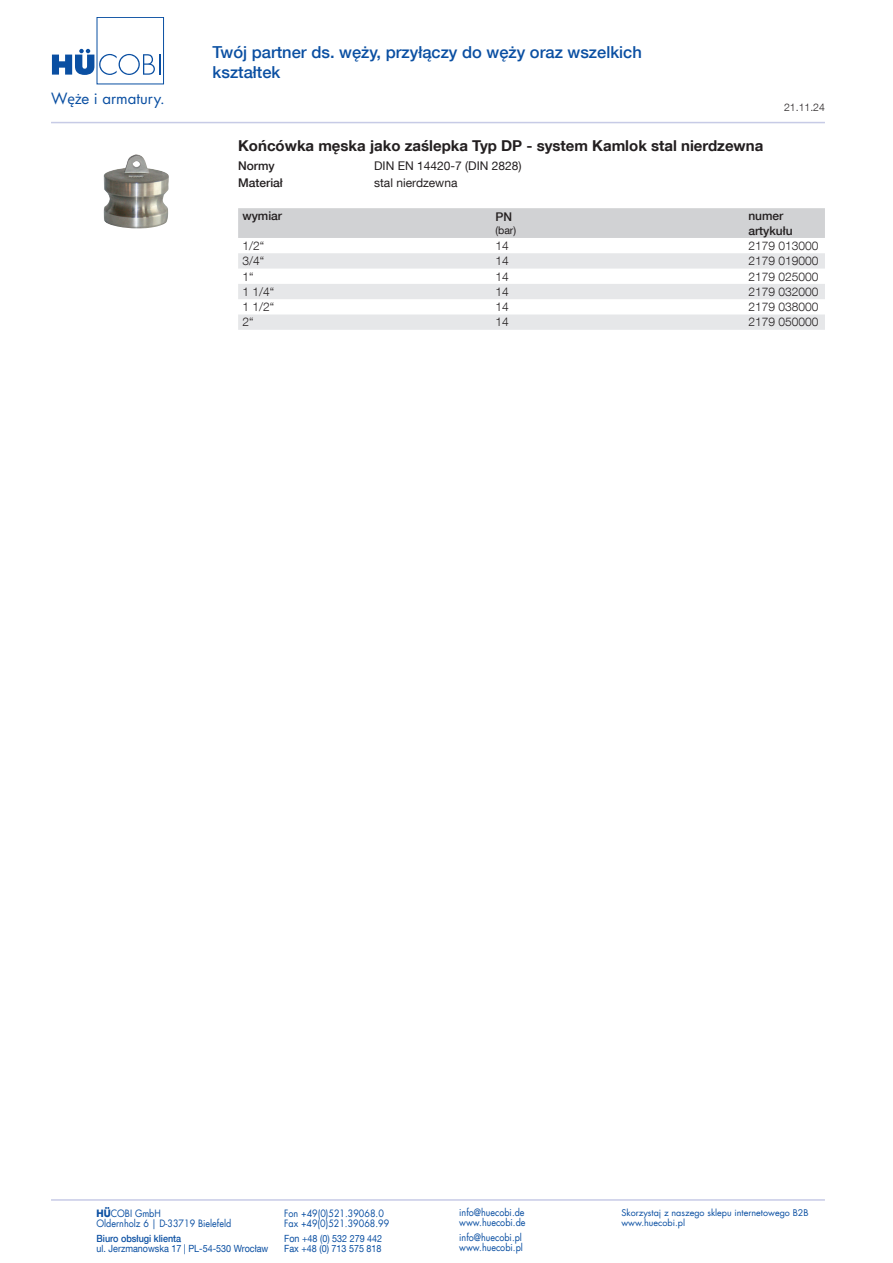
<style>
.page{position:relative;width:893px;height:1263px;background:#fff}
.page>*{position:absolute;margin:0;border:0;box-sizing:border-box;transform-origin:0 0}
.t1{font:500 16.5px/19.8px "Helvetica Neue LT Com";color:#0a4fa2}
.t2{font:15.15px "Futura LT";color:#0a4fa2}
.t3{font:700 15px "Helvetica Neue LT Com";color:#231f20}
.t4{font:300 12px "Helvetica Neue LT Com";color:#231f20}
.t5{font:12px "Helvetica Neue LT Com";color:#231f20}
.t6{font:500 12px/14.4px "Helvetica Neue LT Com";color:#231f20}
.t7{font:300 10.5px "Helvetica Neue LT Com";color:#231f20}
.t8{font:10.5px "Helvetica Neue LT Com";color:#231f20}
.t9{font:9.9px "Futura LT";color:#0a4fa2;scale:.91 1}
.t10{font:9.9px "Helvetica Neue LT Com";color:#0a4fa2;scale:.91 1}
.t11{font:500 9.9px "Helvetica Neue LT Com";color:#0a4fa2;scale:.91 1}
.t12{font:9px "Futura LT";color:#0a4fa2}
.s1{font-family:"Myriad Pro"}
.s2{font-weight:700}
</style>
<div class="page">
<hr style="left:51px;top:122px;width:774px;height:1px;background:#c7cbe6">
<hr style="left:51px;top:1199px;width:774px;height:2px;background:#c7cbe6">
<div style="left:97px;top:17px;width:67px;height:67px;border:1px solid #0a4fa2"></div>
<svg style="left:52px;top:49px;width:108px;height:26px"></svg>
<div style="left:238px;top:208px;width:587px;height:30px;background:#d1d2d4"></div>
<svg style="left:238px;top:253px;width:587px;height:77px;fill:#e6e7e9"></svg>
<img style="left:103px;top:154px;width:66px;height:74px">
<h2 class="t2" style="left:51px;top:89px;width:115px">W<span class="s1">ęż</span>e i armatury.</h2>
<h1 class="t1" style="left:213px;top:42px;width:431px">Twój partner ds. węży, przyłączy do węży oraz wszelkich kształtek</h1>
<p class="t7" style="left:784px;top:101px;width:42px">21.11.24</p>
<h3 class="t3" style="left:238px;top:136px;width:527px">Końcówka męska jako zaślepka Typ DP - system Kamlok stal nierdzewna</h3>
<p class="t6" style="left:238px;top:158px;width:38px">Normy</p>
<p class="t5" style="left:374px;top:158px;width:149px">DIN EN 14420-7 (DIN 2828)</p>
<p class="t6" style="left:238px;top:175px;width:46px">Materiał</p>
<p class="t5" style="left:374px;top:175px;width:85px">stal nierdzewna</p>
<p class="t6" style="left:242px;top:209px;width:41px">wymiar</p>
<p class="t6" style="left:495px;top:209px;width:18px">PN</p>
<p class="t8" style="left:495px;top:223px;width:22px">(bar)</p>
<p class="t6" style="left:748px;top:209px;width:46px">numer artykułu</p>
<p class="t4" style="left:242px;top:238px;width:23px">1/2“</p>
<p class="t4" style="left:495px;top:238px;width:15px">14</p>
<p class="t4" style="left:748px;top:238px;width:72px">2179 013000</p>
<p class="t4" style="left:242px;top:254px;width:23px">3/4“</p>
<p class="t4" style="left:495px;top:254px;width:15px">14</p>
<p class="t4" style="left:748px;top:254px;width:72px">2179 019000</p>
<p class="t4" style="left:242px;top:269px;width:13px">1“</p>
<p class="t4" style="left:495px;top:269px;width:15px">14</p>
<p class="t4" style="left:748px;top:269px;width:72px">2179 025000</p>
<p class="t4" style="left:242px;top:284px;width:33px">1 1/4“</p>
<p class="t4" style="left:495px;top:284px;width:15px">14</p>
<p class="t4" style="left:748px;top:284px;width:72px">2179 032000</p>
<p class="t4" style="left:242px;top:300px;width:33px">1 1/2“</p>
<p class="t4" style="left:495px;top:300px;width:15px">14</p>
<p class="t4" style="left:748px;top:300px;width:72px">2179 038000</p>
<p class="t4" style="left:242px;top:315px;width:13px">2“</p>
<p class="t4" style="left:495px;top:315px;width:15px">14</p>
<p class="t4" style="left:748px;top:315px;width:72px">2179 050000</p>
<p class="t9" style="left:97px;top:1207px;width:72px"><span class="s2">HÜ</span>COBI GmbH</p>
<p class="t9" style="left:284px;top:1207px;width:111px">Fon +49(0)521.39068.0</p>
<p class="t9" style="left:459px;top:1206px;width:73px">info@huecobi.de</p>
<p class="t12" style="left:621px;top:1207px;width:189px">Skorzystaj z naszego sklepu internetowego B2B</p>
<p class="t9" style="left:97px;top:1217px;width:150px">Oldernholz 6 | D-33719 Bielefeld</p>
<p class="t9" style="left:284px;top:1217px;width:117px">Fax +49(0)521.39068.99</p>
<p class="t9" style="left:459px;top:1216px;width:74px">www.huecobi.de</p>
<p class="t12" style="left:621px;top:1217px;width:65px">www.huecobi.pl</p>
<p class="t11" style="left:97px;top:1232px;width:95px">Biuro obsługi klienta</p>
<p class="t10" style="left:284px;top:1232px;width:109px">Fon +48 (0) 532 279 442</p>
<p class="t9" style="left:459px;top:1231px;width:70px">info@huecobi.pl</p>
<p class="t10" style="left:97px;top:1242px;width:190px">ul. Jerzmanowska 17 | PL-54-530 Wrocław</p>
<p class="t10" style="left:284px;top:1242px;width:108px">Fax +48 (0) 713 575 818</p>
<p class="t9" style="left:459px;top:1241px;width:71px">www.huecobi.pl</p>
</div>
